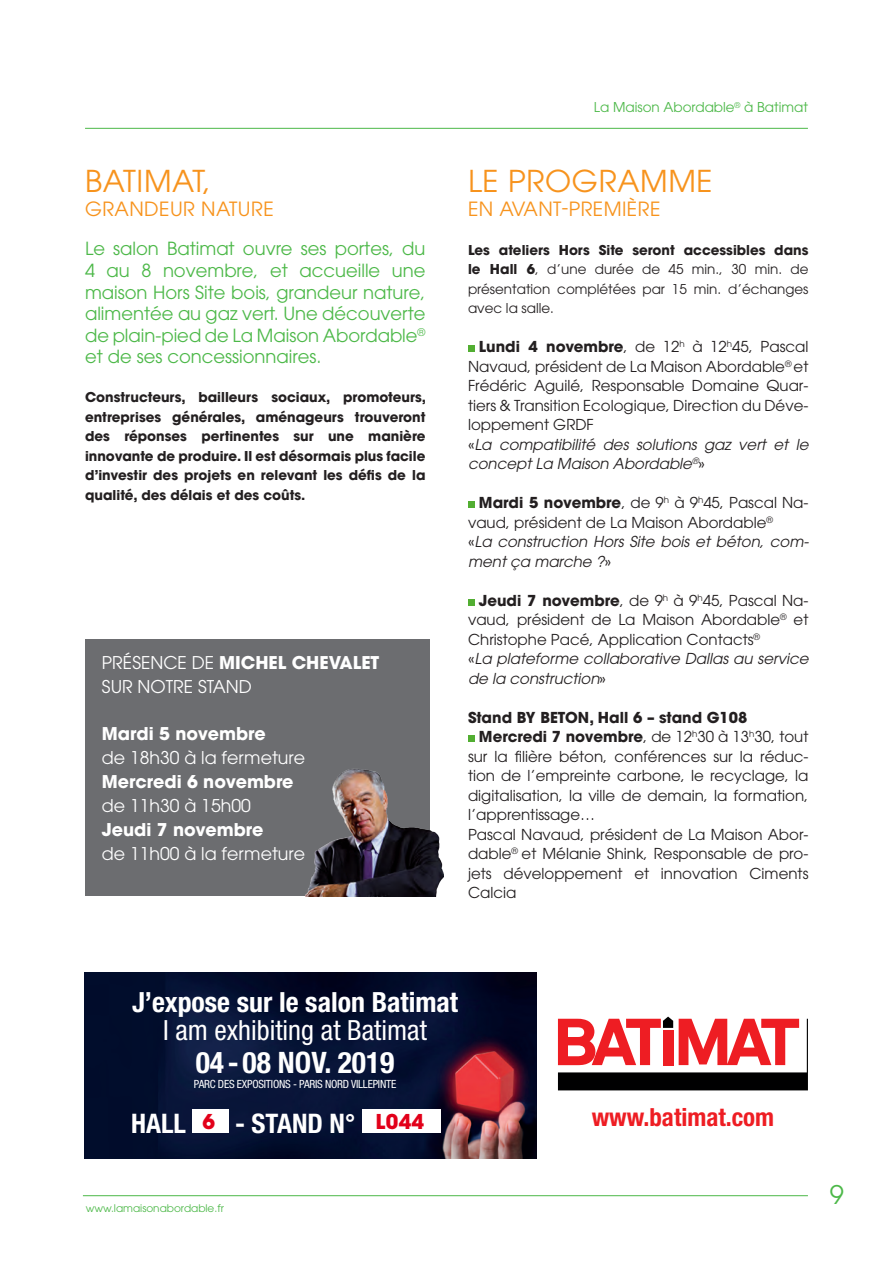
<style>
.page{position:relative;width:893px;height:1263px;background:#fff}
.page>*{position:absolute;margin:0;border:0;box-sizing:border-box;transform-origin:0 0}
.t1{font:30px "ITC Avant Garde Pro";letter-spacing:.02em;color:#f7931d}
.t2{font:700 condensed 29.55px "Helvetica Neue LT";color:#fff}
.t3{font:700 condensed 27.9px/27.9px "Helvetica Neue LT";color:#fff;text-align:center}
.t4{font:700 condensed 27px "Helvetica Neue LT";color:#fff}
.t5{font:25.5px "ITC Avant Garde Pro";color:#4cb848}
.t6{font:700 condensed 25.05px "Helvetica Neue LT";color:#ee1d23}
.t7{font:700 20.4px "ITC Avant Garde Pro";color:#e2001a}
.t8{font:19.5px "ITC Avant Garde Pro";letter-spacing:.02em;color:#f7931d}
.t9{font:18px/21.6px "ITC Avant Garde Pro";color:#4cb848;text-align:justify}
.t10{font:700 17.55px "ITC Avant Garde Pro";color:#fff}
.t11{font:17.55px "ITC Avant Garde Pro";color:#fff}
.t12{font:15px/19.5px "ITC Avant Garde Pro";color:#231f20;text-align:justify}
.t13{font:italic 15px/19.5px "ITC Avant Garde Pro";color:#231f20}
.t14{font:700 15px "ITC Avant Garde Pro";color:#231f20}
.t15{font:700 13.5px/19.5px "ITC Avant Garde Pro";color:#231f20;text-align:justify}
.t16{font:13.5px/19.5px "ITC Avant Garde Pro";color:#231f20;text-align:justify}
.t17{font:13.5px "ITC Avant Garde Pro";color:#4cb848}
.t18{font:condensed 11.25px "Helvetica Neue LT";letter-spacing:-.02em;color:#fff}
.t19{font:10.5px "ITC Avant Garde Pro";color:#4cb848}
.s1{font-weight:400}
.s2{font-weight:700}
.s3{font-style:normal}
</style>
<div class="page">
<img style="left:84px;top:972px;width:452px;height:186px">
<div style="left:193px;top:1109px;width:36px;height:24px;background:#fff"></div>
<div style="left:362px;top:1109px;width:79px;height:24px;background:#fff"></div>
<svg style="left:558px;top:1016px;width:250px;height:74px"></svg>
<div style="left:468px;top:345px;width:7px;height:7px;background:#52ae32"></div>
<div style="left:468px;top:501px;width:7px;height:7px;background:#52ae32"></div>
<div style="left:468px;top:599px;width:7px;height:7px;background:#52ae32"></div>
<div style="left:468px;top:735px;width:7px;height:7px;background:#52ae32"></div>
<div style="left:85px;top:639px;width:344px;height:256px;background:#6c6d70"></div>
<img style="left:302px;top:767px;width:141px;height:129px">
<hr style="left:83px;top:1195px;width:725px;height:1px;background:#4cb848">
<hr style="left:85px;top:128px;width:723px;height:1px;background:#4cb848">
<p class="t1" style="left:85px;top:163px;width:128px">BATIMAT,</p>
<p class="t8" style="left:85px;top:196px;width:190px">GRANDEUR NATURE</p>
<p class="t9" style="left:85px;top:238px;width:342px">Le salon Batimat ouvre ses portes, du 4 au 8 novembre, et accueille une maison Hors Site bois, grandeur nature, alimentée au gaz vert. Une découverte de plain-pied de La Maison Abordable<sup>® </sup>et de ses concessionnaires.</p>
<p class="t15" style="left:85px;top:387px;width:343px">Constructeurs, bailleurs sociaux, promoteurs, entreprises générales, aménageurs trouveront des réponses pertinentes sur une manière innovante de produire. Il est désormais plus facile d’investir des projets en relevant les défis de la qualité, des délais et des coûts.</p>
<p class="t10" style="left:102px;top:650px;width:279px"><span class="s1">PRÉSENCE DE</span> MICHEL CHEVALET</p>
<p class="t11" style="left:102px;top:675px;width:151px">SUR NOTRE STAND</p>
<p class="t10" style="left:102px;top:722px;width:165px">Mardi 5 novembre</p>
<p class="t11" style="left:102px;top:747px;width:205px">de 18h30 à la fermeture</p>
<p class="t10" style="left:102px;top:770px;width:193px">Mercredi 6 novembre</p>
<p class="t11" style="left:102px;top:795px;width:150px">de 11h30 à 15h00</p>
<p class="t10" style="left:102px;top:818px;width:163px">Jeudi 7 novembre</p>
<p class="t11" style="left:102px;top:842px;width:205px">de 11h00 à la fermeture</p>
<p class="t17" style="left:594px;top:99px;width:216px">La Maison Abordable<sup>®</sup> à Batimat</p>
<p class="t1" style="left:468px;top:163px;width:246px">LE PROGRAMME</p>
<p class="t8" style="left:468px;top:196px;width:194px">EN AVANT-PREMIÈRE</p>
<p class="t16" style="left:468px;top:240px;width:342px"><span class="s2">Les ateliers Hors Site seront accessibles dans le Hall 6</span>, d’une durée de 45 min., 30 min. de présentation complétées par 15 min. d’échanges avec la salle.</p>
<p class="t12" style="left:468px;top:337px;width:342px;text-indent:11px"><span class="s2">Lundi 4 novembre</span>, de 12<sup>h</sup> à 12<sup>h</sup>45, Pascal Navaud, président de La Maison Abordable<sup>®</sup> et Frédéric Aguilé, Responsable Domaine Quar&shy;tiers &amp; Transition Ecologique, Direction du Déve&shy;loppement GRDF</p>
<p class="t13" style="left:468px;top:434px;width:342px"><span class="s3">«</span>La compatibilité des solutions gaz vert et le concept La Maison Abordable<sup>®</sup><span class="s3">»</span></p>
<p class="t12" style="left:468px;top:493px;width:342px;text-indent:11px"><span class="s2">Mardi 5 novembre</span>, de 9<sup>h</sup> à 9<sup>h</sup>45, Pascal Na&shy;vaud, président de La Maison Abordable<sup>®</sup></p>
<p class="t13" style="left:468px;top:532px;width:342px"><span class="s3">«</span>La construction Hors Site bois et béton, com&shy;ment ça marche ?<span class="s3">»</span></p>
<p class="t12" style="left:468px;top:590px;width:342px;text-indent:11px"><span class="s2">Jeudi 7 novembre</span>, de 9<sup>h</sup> à 9<sup>h</sup>45, Pascal Na&shy;vaud, président de La Maison Abordable<sup>®</sup> et Christophe Pacé, Application Contacts<sup>®</sup></p>
<p class="t13" style="left:468px;top:649px;width:342px"><span class="s3">«</span>La plateforme collaborative Dallas au service de la construction<span class="s3">»</span></p>
<p class="t14" style="left:468px;top:707px;width:281px">Stand BY BETON, Hall 6 – stand G108</p>
<p class="t12" style="left:468px;top:727px;width:342px;text-indent:11px"><span class="s2">Mercredi 7 novembre</span>, de 12<sup>h</sup>30 à 13<sup>h</sup>30, tout sur la filière béton, conférences sur la réduc&shy;tion de l’empreinte carbone, le recyclage, la digitalisation, la ville de demain, la formation, l’apprentissage…</p>
<p class="t12" style="left:468px;top:824px;width:342px">Pascal Navaud, président de La Maison Abor&shy;dable<sup>®</sup> et Mélanie Shink, Responsable de pro&shy;jets développement et innovation Ciments Calcia</p>
<p class="t3" style="left:132px;top:988px;width:328px">J’expose sur le salon Batimat<br><span class="s1">I am exhibiting at Batimat</span></p>
<p class="t2" style="left:196px;top:1044px;width:200px">04 - 08 NOV. 2019</p>
<p class="t18" style="left:194px;top:1077px;width:204px">PARC DES EXPOSITIONS - PARIS NORD VILLEPINTE</p>
<p class="t4" style="left:131px;top:1107px;width:56px">HALL</p>
<p class="t7" style="left:203px;top:1107px;width:14px">6</p>
<p class="t4" style="left:235px;top:1107px;width:122px">- STAND N°</p>
<p class="t7" style="left:375px;top:1107px;width:50px">L044</p>
<p class="t6" style="left:592px;top:1102px;width:184px">www.batimat.com</p>
<p class="t19" style="left:86px;top:1201px;width:140px">www.lamaisonabordable.fr</p>
<h3 class="t5" style="left:830px;top:1179px;width:16px">9</h3>
</div>
